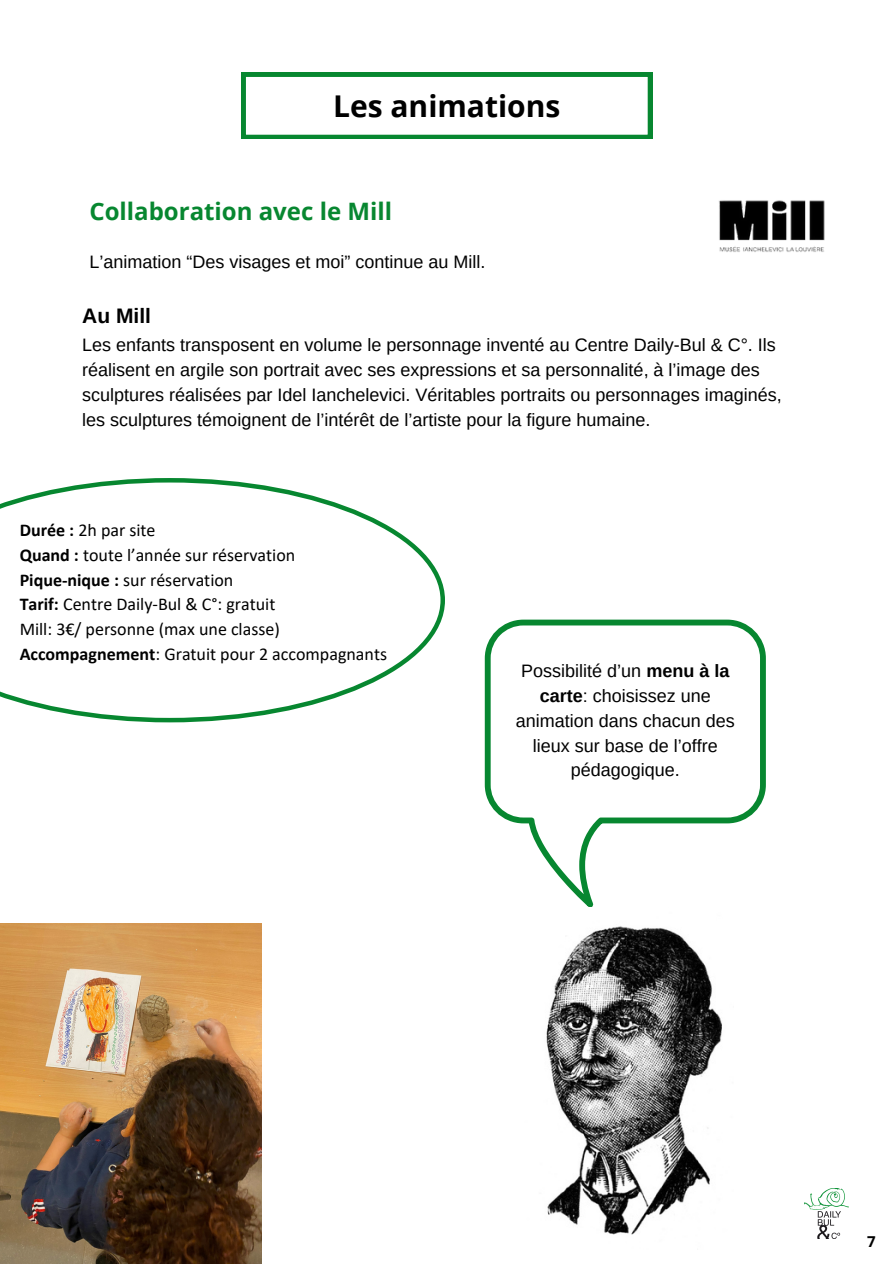
<style>
.page{position:relative;width:894px;height:1264px;background:#fff}
.page>*{position:absolute;margin:0;border:0;box-sizing:border-box;transform-origin:0 0}
.t1{font:700 30px "Open Sans";color:#000}
.t2{font:700 24px "Open Sans";color:#078730}
.t3{font:700 21px "Arimo";color:#000}
.t4{font:18px/24.8px "Arimo";color:#000}
.t5{font:18px "Calibri";color:#000}
.t6{font:700 15px "Open Sans";color:#000}
.s1{font-weight:700}
</style>
<div class="page">
<img style="left:804px;top:1188px;width:43px;height:50px">
<svg style="left:241px;top:72px;width:411px;height:67px"></svg>
<svg style="left:0;top:478px;width:445px;height:244px"></svg>
<svg style="left:484px;top:619px;width:281px;height:288px"></svg>
<img style="left:546px;top:926px;width:176px;height:309px">
<img style="left:0;top:923px;width:261px;height:340px">
<img style="left:719px;top:200px;width:106px;height:52px">
<h3 class="t1" style="left:333px;top:84px;width:229px">Les animations</h3>
<p class="t2" style="left:89px;top:195px;width:304px">Collaboration avec le Mill</p>
<p class="t4" style="left:89px;top:250px;width:397px">L’animation “Des visages et moi” continue au Mill.</p>
<p class="t3" style="left:82px;top:304px;width:70px">Au Mill</p>
<p class="t4" style="left:82px;top:333px;width:700px">Les enfants transposent en volume le personnage inventé au Centre Daily-Bul &amp; C°. Ils réalisent en argile son portrait avec ses expressions et sa personnalité, à l’image des sculptures réalisées par Idel Ianchelevici. Véritables portraits ou personnages imaginés, les sculptures témoignent de l’intérêt de l’artiste pour la figure humaine.</p>
<p class="t5" style="left:20px;top:522px;width:137px"><span class="s1">Durée :</span> 2h par site</p>
<p class="t5" style="left:20px;top:547px;width:277px"><span class="s1">Quand :</span> toute l’année sur réservation</p>
<p class="t5" style="left:20px;top:572px;width:215px"><span class="s1">Pique-nique :</span> sur réservation</p>
<p class="t5" style="left:20px;top:597px;width:257px"><span class="s1">Tarif:</span> Centre Daily-Bul &amp; C°: gratuit</p>
<p class="t5" style="left:20px;top:621px;width:261px">Mill: 3€/ personne (max une classe)</p>
<p class="t5" style="left:20px;top:646px;width:369px"><span class="s1">Accompagnement</span>: Gratuit pour 2 accompagnants</p>
<p class="t4" style="left:515px;top:658px;width:221px;text-align:center">Possibilité d’un <span class="s1">menu à la carte</span>: choisissez une animation dans chacun des lieux sur base de l’offre pédagogique.</p>
<p class="t6" style="left:866px;top:1231px;width:10px">7</p>
</div>
